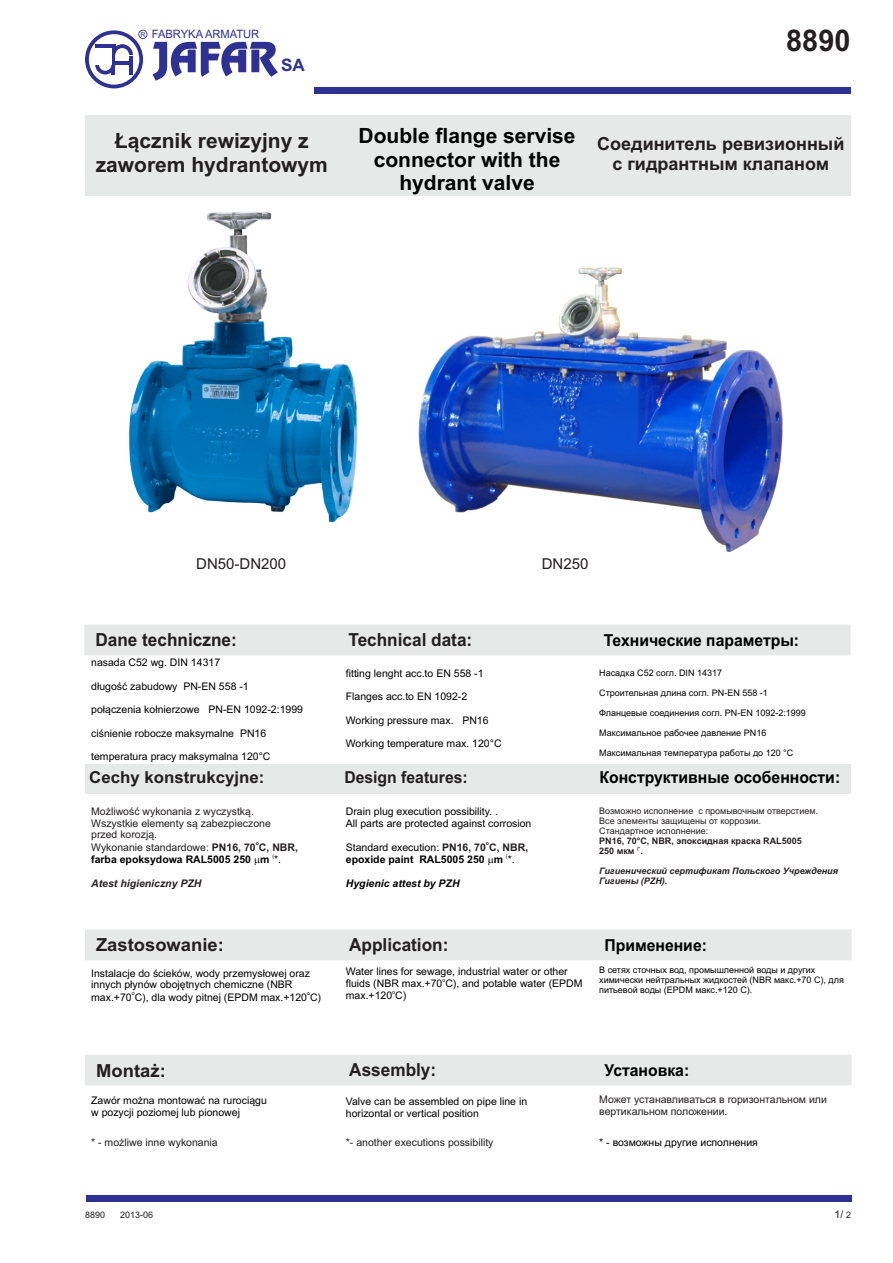
<style>
.page{position:relative;width:893px;height:1263px;background:#fff}
.page>*{position:absolute;margin:0;border:0;box-sizing:border-box;transform-origin:0 0}
.t1{font:700 30px "Arial";color:#231f20;scale:.96 1}
.t2{font:700 21px/23.4px "Arial";color:#000;text-align:center}
.t3{font:700 21px/23.4px "Arial";color:#231f20;text-align:center}
.t4{font:700 18px/20.1px "Arial";color:#231f20;text-align:center}
.t5{font:700 18px "Arial";color:#231f20;scale:.95 1}
.t6{font:700 18px "Arial";color:#231f20;scale:.96 1}
.t7{font:700 17.1px "Arial";color:#2e3092}
.t8{font:700 16.5px "Arial";color:#000;scale:.95 1}
.t9{font:700 16.5px "Arial";color:#231f20}
.t10{font:700 16.5px "Arial";color:#231f20;scale:.95 1}
.t11{font:15px "Arial";color:#231f20}
.t12{font:11.55px "Arial";color:#2e3092}
.t13{font:10.5px/11.7px "Arial";color:#000}
.t14{font:10.5px/11.7px "Arial";color:#231f20}
.t15{font:700 10.5px "Arial";color:#000}
.t16{font:italic 700 10.5px "Arial";color:#231f20}
.t17{font:italic 700 10.5px "Arial";color:#000}
.t18{font:9px/10.1px "Arial";color:#000}
.t19{font:9px/10.1px "Arial";color:#231f20}
.t20{font:italic 700 9px/10.1px "Arial";color:#231f20}
.t21{font:700 9px "Arial";color:#231f20}
.t22{font:5.25px "Arial";color:#000}
.t23{font:700 5.25px "Arial";color:#231f20}
.t24{font:700 4.5px "Arial";color:#231f20}
.s1{font-size:7.05px}
.s2{color:#231f20}
.s3{font-weight:700;color:#231f20}
.s4{font-weight:400}
.s5{font-weight:700}
.s6{font-size:9px}
</style>
<div class="page">
<div style="left:86px;top:1195px;width:765px;height:6px;background:#2e3092"></div>
<div style="left:314px;top:87px;width:536px;height:6px;background:#2e3092"></div>
<svg style="left:85px;top:30px;width:62px;height:58px"></svg>
<svg style="left:153px;top:42px;width:125px;height:39px"></svg>
<div style="left:84px;top:625px;width:766px;height:30px;background:#e7e8e8"></div>
<div style="left:85px;top:1055px;width:766px;height:30px;background:#e7e8e8"></div>
<div style="left:85px;top:930px;width:766px;height:30px;background:#e7e8e8"></div>
<div style="left:85px;top:764px;width:765px;height:30px;background:#e7e8e8"></div>
<img style="left:128px;top:212px;width:230px;height:310px">
<img style="left:418px;top:267px;width:365px;height:285px">
<div style="left:85px;top:115px;width:765px;height:80px;background:#e7e8e8"></div>
<p class="t12" style="left:140px;top:30px;width:120px"><span class="s1">R</span> FABRYKA ARMATUR</p>
<h3 class="t7" style="left:281px;top:59px;width:25px">SA</h3>
<h1 class="t1" style="left:786px;top:30px;width:68px">8890</h1>
<h2 class="t3" style="left:96px;top:131px;width:234px">Łącznik rewizyjny z zaworem hydrantowym</h2>
<h2 class="t2" style="left:358px;top:126px;width:219px">Double flange servise connector with the hydrant valve</h2>
<h3 class="t4" style="left:597px;top:135px;width:249px">Соединитель ревизионный с гидрантным клапаном</h3>
<h3 class="t11" style="left:196px;top:558px;width:92px">DN50-DN200</h3>
<h3 class="t11" style="left:542px;top:558px;width:48px">DN250</h3>
<h3 class="t5" style="left:95px;top:633px;width:150px">Dane techniczne:</h3>
<h3 class="t5" style="left:348px;top:633px;width:132px">Technical data:</h3>
<h3 class="t8" style="left:604px;top:634px;width:207px">Технические параметры:</h3>
<p class="t13" style="left:91px;top:657px;width:130px">nasada C52 wg. DIN 14317</p>
<p class="t13" style="left:91px;top:681px;width:159px">długość zabudowy PN-EN 558 -1</p>
<p class="t13" style="left:91px;top:704px;width:213px">połączenia kołnierzowe PN-EN 1092-2:1999</p>
<p class="t13" style="left:91px;top:728px;width:177px">ciśnienie robocze maksymalne PN16</p>
<p class="t13" style="left:91px;top:751px;width:181px">temperatura pracy maksymalna 120°C</p>
<p class="t13" style="left:346px;top:668px;width:139px">fitting lenght acc.to EN 558 -1</p>
<p class="t13" style="left:346px;top:692px;width:123px">Flanges acc.to EN 1092-2</p>
<p class="t13" style="left:346px;top:715px;width:144px">Working pressure max. PN16</p>
<p class="t13" style="left:346px;top:739px;width:157px">Working temperature max. 120°C</p>
<p class="t18" style="left:599px;top:668px;width:124px">Насадка C52 согл. DIN 14317</p>
<p class="t18" style="left:599px;top:688px;width:170px">Строительная длина согл. PN-EN 558 -1</p>
<p class="t18" style="left:599px;top:708px;width:208px">Фланцевые соединения согл. PN-EN 1092-2:1999</p>
<p class="t18" style="left:599px;top:728px;width:169px">Максимальное рабочее давление PN16</p>
<p class="t18" style="left:599px;top:749px;width:196px">Максимальная температура работы до 120 °C</p>
<h3 class="t9" style="left:89px;top:771px;width:177px">Cechy konstrukcyjne:</h3>
<h3 class="t10" style="left:344px;top:771px;width:131px">Design features:</h3>
<h3 class="t8" style="left:599px;top:771px;width:255px">Конструктивные особенности:</h3>
<p class="t13" style="left:346px;top:806px;width:187px">Drain plug execution possibility. .<br>All parts are protected against corrosion</p>
<p class="t13" style="left:346px;top:842px;width:184px">Standard execution<span class="s2">:</span> <span class="s3">PN16, 70 C, NBR,</span></p>
<p class="t22" style="left:506px;top:854px;width:3px">(</p>
<p class="t15" style="left:346px;top:856px;width:170px">epoxide paint RAL5005 250 m <span class="s4">*.</span></p>
<p class="t17" style="left:346px;top:879px;width:115px">Hygienic attest by PZH</p>
<p class="t19" style="left:599px;top:806px;width:220px">Возможно исполнение с промывочным отверстием.<br>Все элементы защищены от коррозии.<br>Стандартное исполнение:</p>
<p class="t21" style="left:599px;top:837px;width:204px">PN16, 70°C, NBR, эпоксидная краска RAL5005</p>
<p class="t24" style="left:637px;top:846px;width:5px">(*</p>
<p class="t21" style="left:599px;top:848px;width:45px">250 мкм .</p>
<p class="t20" style="left:599px;top:867px;width:240px">Гигиенический сертификат Польского Учреждения<br>Гигиены (PZH).</p>
<p class="t14" style="left:91px;top:806px;width:181px">Możliwość wykonania z wyczystką.<br>Wszystkie elementy są zabezpieczone przed korozją.</p>
<p class="t23" style="left:256px;top:841px;width:5px">o</p>
<p class="t14" style="left:91px;top:842px;width:208px">Wykonanie standardowe: <span class="s5">PN16, 70 C, NBR,</span></p>
<p class="t16" style="left:91px;top:879px;width:112px">Atest higieniczny PZH</p>
<p class="t23" style="left:486px;top:841px;width:5px">o</p>
<p class="t22" style="left:272px;top:854px;width:3px">(</p>
<p class="t15" style="left:91px;top:856px;width:191px">farba epoksydowa RAL5005 250 m <span class="s4">*.</span></p>
<h3 class="t4" style="left:96px;top:937px;width:129px">Zastosowanie:</h3>
<h3 class="t6" style="left:349px;top:938px;width:105px">Application:</h3>
<h3 class="t8" style="left:604px;top:939px;width:109px">Применение:</h3>
<p class="t13" style="left:91px;top:968px;width:220px">Instalacje do ścieków, wody przemysłowej oraz innych płynów obojętnych chemiczne (NBR</p>
<p class="t22" style="left:132px;top:991px;width:4px">o</p>
<p class="t22" style="left:307px;top:991px;width:4px">o</p>
<p class="t13" style="left:91px;top:992px;width:231px">max.+70 C), dla wody pitnej (EPDM max.+120 C)</p>
<p class="t18" style="left:599px;top:965px;width:246px">В сетях сточных вод, промышленной воды и других химически нейтральных жидкостей (NBR макс.+70 C), для питьевой воды (EPDM макс.+120 C).</p>
<p class="t13" style="left:346px;top:966px;width:223px">Water lines for sewage, industrial water or other</p>
<p class="t22" style="left:442px;top:978px;width:4px">o</p>
<p class="t13" style="left:346px;top:978px;width:238px">fluids (NBR max.+70 C), and potable water (EPDM</p>
<p class="t22" style="left:392px;top:990px;width:4px">o</p>
<p class="t13" style="left:346px;top:991px;width:62px">max.+120 C)</p>
<h3 class="t4" style="left:96px;top:1062px;width:71px">Montaż:</h3>
<h3 class="t5" style="left:349px;top:1063px;width:93px">Assembly:</h3>
<h3 class="t8" style="left:605px;top:1064px;width:91px">Установка:</h3>
<p class="t13" style="left:91px;top:1096px;width:177px">Zawór można montować na rurociągu w pozycji poziomej lub pionowej</p>
<p class="t13" style="left:346px;top:1096px;width:183px">Valve can be assembled on pipe line in horizontal or vertical position</p>
<p class="t14" style="left:599px;top:1095px;width:229px">Может устанавливаться в горизонтальном или вертикальном положении.</p>
<p class="t14" style="left:91px;top:1137px;width:128px">* - możliwe inne wykonania</p>
<p class="t14" style="left:346px;top:1137px;width:149px">*- another executions possibility</p>
<p class="t13" style="left:599px;top:1137px;width:160px">* - возможны другие исполнения</p>
<p class="t19" style="left:85px;top:1211px;width:22px">8890</p>
<p class="t19" style="left:120px;top:1211px;width:35px">2013-06</p>
<p class="t14" style="left:835px;top:1210px;width:18px">1/ <span class="s6">2</span></p>
</div>
